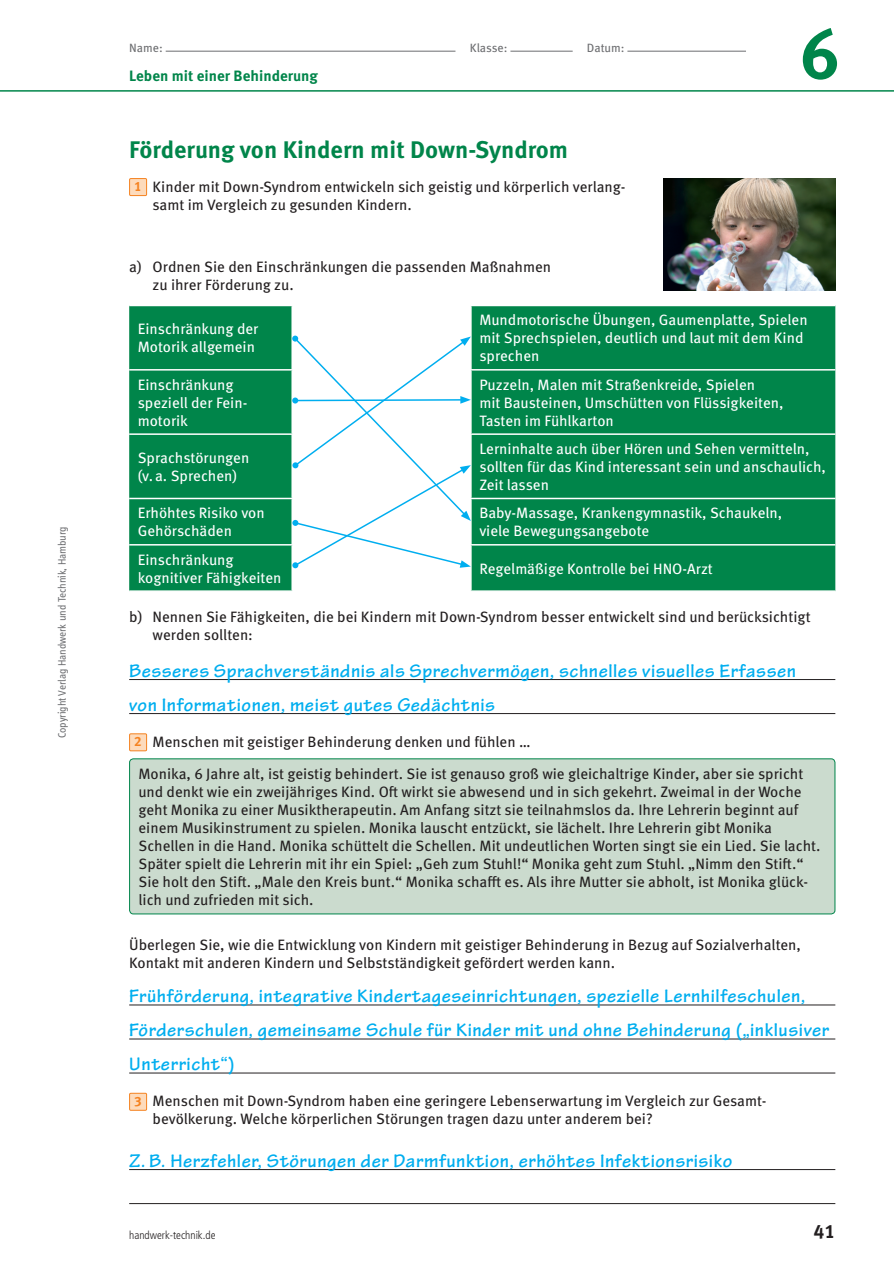
<style>
.page{position:relative;width:894px;height:1262px;background:#fff}
.page>*{position:absolute;margin:0;border:0;box-sizing:border-box;transform-origin:0 0}
.t1{font:700 70.5px "Meta OT";color:#00854a}
.t2{font:700 24px "Meta OT";color:#00854a}
.t3{font:700 19.5px/34px "Tekton Pro";letter-spacing:.03em;color:#00aeef}
.t4{font:700 19.2px "Meta OT";color:#231f20}
.t5{font:15px/18px "Meta OT";color:#231f20}
.t6{font:15px/18px "Meta OT";color:#fff}
.t7{font:700 15px "Meta OT";color:#00854a}
.t8{font:12px "Meta OT";color:#6c6d70}
.t9{font:11.25px "Info OT Disp";letter-spacing:-.005em;color:#6c6d70}
.t10{font:300 condensed 11.25px "Frutiger LT Std";color:#231f20}
.s1{font-weight:700;font-size:13.5px;color:#f58220}
</style>
<div class="page">
<hr style="left:166px;top:51px;width:289px;height:1px;background:#6c6d70">
<hr style="left:510px;top:51px;width:62px;height:1px;background:#6c6d70">
<hr style="left:627px;top:51px;width:119px;height:1px;background:#6c6d70">
<hr style="left:0;top:90px;width:894px;height:2px;background:#00854a">
<hr style="left:129px;top:679px;width:706px;height:1px;background:#231f20">
<hr style="left:129px;top:713px;width:706px;height:1px;background:#231f20">
<hr style="left:129px;top:1004px;width:706px;height:1px;background:#231f20">
<hr style="left:129px;top:1038px;width:706px;height:1px;background:#231f20">
<hr style="left:129px;top:1072px;width:706px;height:1px;background:#231f20">
<hr style="left:129px;top:1169px;width:706px;height:1px;background:#231f20">
<hr style="left:129px;top:1203px;width:706px;height:1px;background:#231f20">
<div style="left:130px;top:179px;width:17px;height:17px;background:#fddbbc"></div>
<div style="left:129px;top:178px;width:18px;height:18px;border:1px solid #f58220"></div>
<svg style="left:129px;top:306px;width:706px;height:284px;background:#118d56"></svg>
<hr style="left:129px;top:369px;width:164px;height:1px;background:#fff">
<hr style="left:129px;top:433px;width:164px;height:2px;background:#fff">
<hr style="left:129px;top:498px;width:164px;height:1px;background:#fff">
<hr style="left:129px;top:544px;width:164px;height:1px;background:#fff">
<hr style="left:470px;top:306px;width:1px;height:63px;background:#fff">
<hr style="left:470px;top:369px;width:365px;height:1px;background:#fff">
<hr style="left:470px;top:433px;width:365px;height:2px;background:#fff">
<hr style="left:470px;top:498px;width:365px;height:1px;background:#fff">
<hr style="left:470px;top:544px;width:365px;height:1px;background:#fff">
<hr style="left:470px;top:545px;width:1px;height:45px;background:#fff">
<hr style="left:291px;top:306px;width:2px;height:63px;background:#fff">
<hr style="left:291px;top:370px;width:2px;height:63px;background:#fff">
<hr style="left:291px;top:435px;width:2px;height:63px;background:#fff">
<hr style="left:291px;top:499px;width:2px;height:45px;background:#fff">
<hr style="left:291px;top:545px;width:2px;height:45px;background:#fff">
<div style="left:130px;top:734px;width:17px;height:17px;background:#fddbbc"></div>
<div style="left:129px;top:733px;width:18px;height:18px;border:1px solid #f58220"></div>
<div style="left:130px;top:759px;width:705px;height:155px;background:#cbdbce;border-radius:4px"></div>
<div style="left:129px;top:758px;width:706px;height:156px;border:1px solid #00854a;border-radius:4px"></div>
<div style="left:130px;top:1093px;width:17px;height:17px;background:#fddbbc"></div>
<div style="left:129px;top:1093px;width:18px;height:17px;border:1px solid #f58220"></div>
<img style="left:664px;top:178px;width:171px;height:112px">
<svg style="left:292px;top:336px;width:179px;height:232px"></svg>
<p class="t9" style="left:55px;top:738px;width:213px;rotate:-90deg">Copyright Verlag Handwerk und Technik, Hamburg</p>
<p class="t8" style="left:129px;top:40px;width:35px">Name:</p>
<p class="t8" style="left:470px;top:40px;width:39px">Klasse:</p>
<p class="t8" style="left:587px;top:40px;width:39px">Datum:</p>
<p class="t7" style="left:129px;top:67px;width:190px">Leben mit einer Behinderung</p>
<h2 class="t2" style="left:129px;top:135px;width:440px">Förderung von Kindern mit Down-Syndrom</h2>
<p class="t5" style="left:153px;top:178px;width:474px;text-indent:-18px"><span class="s1">1</span> Kinder mit Down-Syndrom entwickeln sich geistig und körperlich verlang&shy;samt im Vergleich zu gesunden Kindern.</p>
<h1 class="t1" style="left:800px;top:12px;width:42px">6</h1>
<p class="t5" style="left:153px;top:258px;width:400px;text-indent:-23px">a) Ordnen Sie den Einschränkungen die passenden Maßnahmen zu ihrer Förderung zu.</p>
<p class="t6" style="left:138px;top:320px;width:122px">Einschränkung der<br>Motorik allgemein</p>
<p class="t6" style="left:479px;top:311px;width:330px">Mundmotorische Übungen, Gaumenplatte, Spielen mit Sprechspielen, deutlich und laut mit dem Kind sprechen</p>
<p class="t6" style="left:138px;top:376px;width:111px">Einschränkung speziell der Fein&shy;motorik</p>
<p class="t6" style="left:479px;top:376px;width:305px">Puzzeln, Malen mit Straßenkreide, Spielen<br>mit Bausteinen, Umschütten von Flüssigkeiten,<br>Tasten im Fühlkarton</p>
<p class="t6" style="left:138px;top:449px;width:113px">Sprachstörungen (v.a. Sprechen)</p>
<p class="t6" style="left:479px;top:440px;width:348px">Lerninhalte auch über Hören und Sehen vermitteln, sollten für das Kind interessant sein und anschaulich,<br>Zeit lassen</p>
<p class="t6" style="left:138px;top:504px;width:128px">Erhöhtes Risiko von<br>Gehörschäden</p>
<p class="t6" style="left:479px;top:504px;width:304px">Baby-Massage, Krankengymnastik, Schaukeln, viele Bewegungsangebote</p>
<p class="t6" style="left:138px;top:551px;width:145px">Einschränkung kognitiver Fähigkeiten</p>
<p class="t6" style="left:479px;top:560px;width:235px">Regelmäßige Kontrolle bei HNO-Arzt</p>
<p class="t5" style="left:153px;top:608px;width:659px;text-indent:-23px">b) Nennen Sie Fähigkeiten, die bei Kindern mit Down-Syndrom besser entwickelt sind und berücksichtigt werden sollten:</p>
<h3 class="t3" style="left:129px;top:654px;width:668px">Besseres Sprachverständnis als Sprechvermögen, schnelles visuelles Erfassen von Informationen, meist gutes Gedächtnis</h3>
<p class="t5" style="left:134px;top:726px;width:670px;line-height:32.1px"><span class="s1">2</span> Menschen mit geistiger Behinderung denken und fühlen …<br>Monika, 6 Jahre alt, ist geistig behindert. Sie ist genauso groß wie gleichaltrige Kinder, aber sie spricht</p>
<p class="t5" style="left:138px;top:783px;width:683px">und denkt wie ein zweijähriges Kind. Oft wirkt sie abwesend und in sich gekehrt. Zweimal in der Woche geht Monika zu einer Musiktherapeutin. Am Anfang sitzt sie teilnahmslos da. Ihre Lehrerin beginnt auf einem Musikinstrument zu spielen. Monika lauscht entzückt, sie lächelt. Ihre Lehrerin gibt Monika Schellen in die Hand. Monika schüttelt die Schellen. Mit undeutlichen Worten singt sie ein Lied. Sie lacht.<br>Später spielt die Lehrerin mit ihr ein Spiel: „Geh zum Stuhl!“ Monika geht zum Stuhl. „Nimm den Stift.“ Sie holt den Stift. „Male den Kreis bunt.“ Monika schafft es. Als ihre Mutter sie abholt, ist Monika glück&shy;lich und zufrieden mit sich.</p>
<p class="t5" style="left:129px;top:936px;width:673px">Überlegen Sie, wie die Entwicklung von Kindern mit geistiger Behinderung in Bezug auf Sozialverhalten,<br>Kontakt mit anderen Kindern und Selbstständigkeit gefördert werden kann.</p>
<h3 class="t3" style="left:129px;top:979px;width:701px">Frühförderung, integrative Kindertageseinrichtungen, spezielle Lernhilfeschulen,<br>Förderschulen, gemeinsame Schule für Kinder mit und ohne Behinderung („inklusiver<br>Unterricht“)</h3>
<p class="t5" style="left:153px;top:1092px;width:615px;text-indent:-18px"><span class="s1">3</span> Menschen mit Down-Syndrom haben eine geringere Lebenserwartung im Vergleich zur Gesamt&shy;bevölkerung. Welche körperlichen Störungen tragen dazu unter anderem bei?</p>
<h3 class="t3" style="left:129px;top:1144px;width:604px">Z. B. Herzfehler, Störungen der Darmfunktion, erhöhtes Infektionsrisiko</h3>
<p class="t10" style="left:129px;top:1229px;width:88px">handwerk-technik.de</p>
<p class="t4" style="left:813px;top:1220px;width:23px">41</p>
</div>
